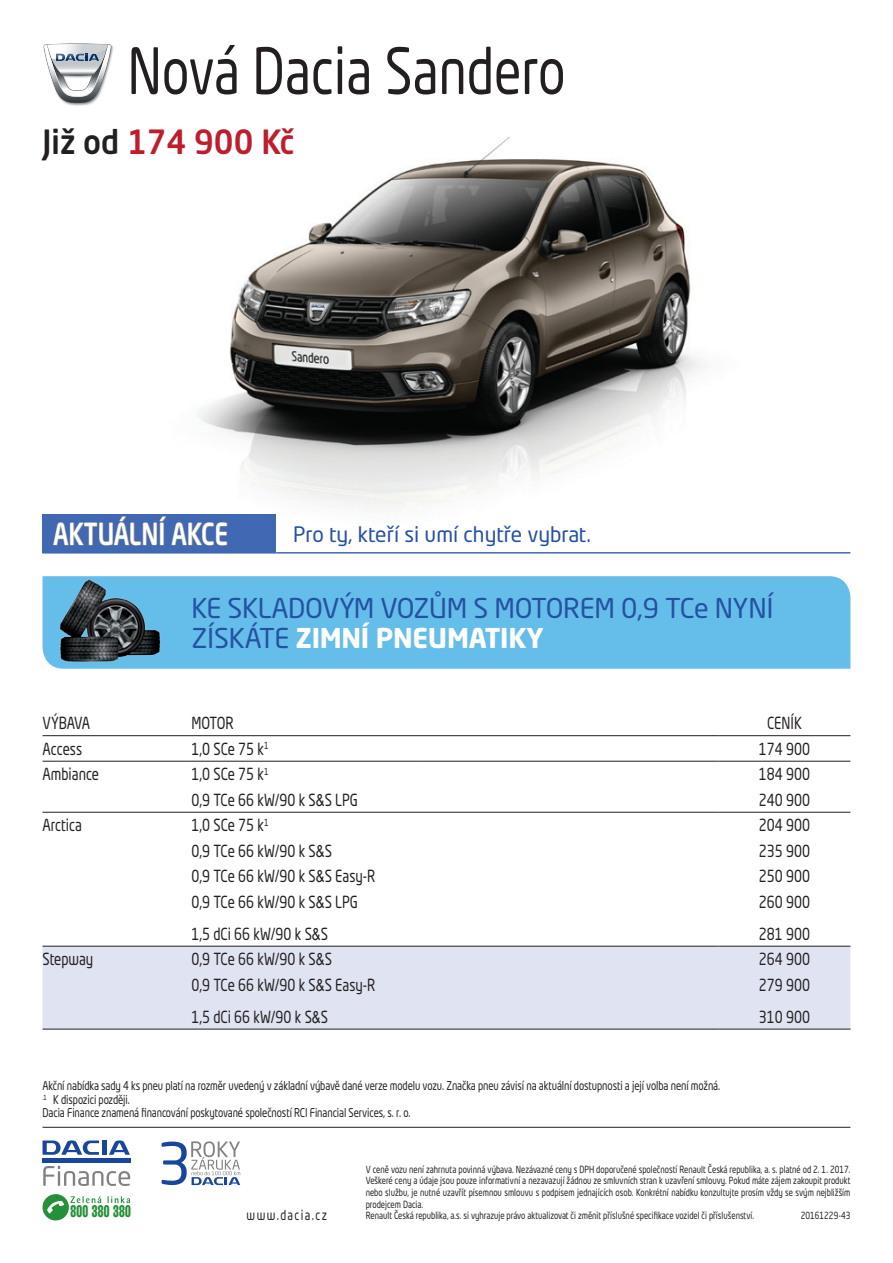
<style>
.page{position:relative;width:893px;height:1263px;background:#fff}
.page>*{position:absolute;margin:0;border:0;box-sizing:border-box;transform-origin:0 0}
.t1{font:63px "Neo Tech Dacia";color:#231f20;scale:.8 1}
.t2{font:500 33px "Neo Tech Pro";color:#be1d2c;scale:.95 1}
.t3{font:500 30px "Neo Tech Dacia";color:#fff;scale:.8 1}
.t4{font:27px "Neo Tech Dacia";letter-spacing:-.01em;color:#2551a3}
.t5{font:700 27px "Neo Tech Dacia";letter-spacing:-.01em;color:#fff}
.t6{font:21px "Neo Tech Dacia";color:#2551a3}
.t7{font:16.5px "Neo Tech Dacia";color:#231f20;scale:.8 1}
.t8{font:extra-condensed 16.5px "Helvetica CE";letter-spacing:.025em;color:#269039;scale:.75 1}
.t9{font:13.5px "Neo Tech Dacia";letter-spacing:.125em;color:#231f20;scale:.8 1}
.t10{font:12px/13.5px "Neo Tech Dacia";letter-spacing:-.01em;color:#231f20;scale:.8 1}
.t11{font:9.75px/11.7px "Neo Tech Dacia";color:#231f20;text-align:justify;scale:.8 1}
.s1{color:#231f20}
.s2{font-weight:400;color:#2551a3}
.s3{font-family:"Arial"}
</style>
<div class="page">
<div style="left:43px;top:947px;width:807px;height:82px;background:#e0e4f2"></div>
<hr style="left:43px;top:735px;width:144px;height:1px;background:#231f20">
<hr style="left:187px;top:735px;width:234px;height:1px;background:#231f20">
<hr style="left:421px;top:735px;width:298px;height:1px;background:#231f20">
<hr style="left:719px;top:735px;width:131px;height:1px;background:#231f20">
<hr style="left:43px;top:761px;width:144px;height:1px;background:#231f20">
<hr style="left:187px;top:761px;width:234px;height:1px;background:#231f20">
<hr style="left:421px;top:761px;width:298px;height:1px;background:#231f20">
<hr style="left:719px;top:761px;width:131px;height:1px;background:#231f20">
<hr style="left:43px;top:812px;width:144px;height:1px;background:#231f20">
<hr style="left:187px;top:812px;width:234px;height:1px;background:#231f20">
<hr style="left:421px;top:812px;width:298px;height:1px;background:#231f20">
<hr style="left:719px;top:812px;width:131px;height:1px;background:#231f20">
<hr style="left:43px;top:946px;width:144px;height:1px;background:#231f20">
<hr style="left:187px;top:946px;width:234px;height:1px;background:#231f20">
<hr style="left:421px;top:946px;width:298px;height:1px;background:#231f20">
<hr style="left:719px;top:946px;width:131px;height:1px;background:#231f20">
<hr style="left:719px;top:1029px;width:131px;height:1px;background:#231f20">
<hr style="left:43px;top:1029px;width:144px;height:1px;background:#231f20">
<hr style="left:187px;top:1029px;width:234px;height:1px;background:#231f20">
<hr style="left:421px;top:1029px;width:298px;height:1px;background:#231f20">
<img style="left:199px;top:137px;width:508px;height:373px">
<img style="left:43px;top:43px;width:71px;height:63px">
<svg style="left:44px;top:44px;width:67px;height:59px"></svg>
<hr style="left:43px;top:1127px;width:807px;height:1px;background:#231f20">
<hr style="left:102px;top:1140px;width:4px;height:15px;background:#18469d">
<svg style="left:109px;top:1140px;width:21px;height:15px"></svg>
<svg style="left:43px;top:1140px;width:56px;height:15px"></svg>
<div style="left:43px;top:1158px;width:87px;height:5px;background:#18469d"></div>
<svg style="left:43px;top:1166px;width:87px;height:20px"></svg>
<div style="left:43px;top:1194px;width:26px;height:26px;background:#269039;border-radius:50%"></div>
<svg style="left:47px;top:1196px;width:83px;height:18px"></svg>
<svg style="left:162px;top:1141px;width:78px;height:44px"></svg>
<div style="left:43px;top:514px;width:233px;height:39px;background:#4168b2"></div>
<hr style="left:43px;top:552px;width:233px;height:2px;background:#4168b2">
<hr style="left:276px;top:552px;width:574px;height:2px;background:#4168b2">
<svg style="left:53px;top:516px;width:175px;height:30px"></svg>
<div style="left:43px;top:576px;width:807px;height:93px;background:#65bdea"></div>
<img style="left:56px;top:578px;width:107px;height:87px">
<h1 class="t1" style="left:128px;top:31px;width:549px">Nová Dacia Sandero</h1>
<h2 class="t2" style="left:43px;top:121px;width:267px"><span class="s1">Již od</span> 174 900 Kč</h2>
<h3 class="t3" style="left:53px;top:515px;width:221px">AKTUÁLNÍ AKCE</h3>
<h3 class="t6" style="left:293px;top:521px;width:299px">Pro ty, kteří si umí chytře vybrat.</h3>
<h3 class="t4" style="left:191px;top:591px;width:54px">Ke skladovým</h3>
<h3 class="t4" style="left:380px;top:591px;width:132px">vozůmsmotorem</h3>
<h3 class="t4" style="left:621px;top:591px;width:140px">0,9 TCe nyní</h3>
<h3 class="t5" style="left:191px;top:620px;width:354px"><span class="s2">získáte</span> ZIMNÍ PNEUMATIKY</h3>
<h3 class="t7" style="left:43px;top:713px;width:61px">VÝBAVA</h3>
<h3 class="t7" style="left:191px;top:713px;width:54px">MOTOR</h3>
<h3 class="t7" style="left:767px;top:713px;width:45px">CENÍK</h3>
<h3 class="t7" style="left:43px;top:738px;width:51px">Access</h3>
<h3 class="t7" style="left:191px;top:738px;width:98px">1,0 SCe 75 k<sup>1</sup></h3>
<h3 class="t7" style="left:759px;top:738px;width:65px">174 900</h3>
<h3 class="t7" style="left:43px;top:764px;width:72px">Ambiance</h3>
<h3 class="t7" style="left:191px;top:764px;width:98px">1,0 SCe 75 k<sup>1</sup></h3>
<h3 class="t7" style="left:759px;top:764px;width:65px">184 900</h3>
<h3 class="t7" style="left:191px;top:789px;width:210px">0,9 TCe 66 kW/90 k S<span class="s3">&amp;</span>S LPG</h3>
<h3 class="t7" style="left:759px;top:789px;width:65px">240 900</h3>
<h3 class="t7" style="left:43px;top:815px;width:51px">Arctica</h3>
<h3 class="t7" style="left:191px;top:815px;width:98px">1,0 SCe 75 k<sup>1</sup></h3>
<h3 class="t7" style="left:759px;top:815px;width:65px">204 900</h3>
<h3 class="t7" style="left:191px;top:840px;width:177px">0,9 TCe 66 kW/90 k S<span class="s3">&amp;</span>S</h3>
<h3 class="t7" style="left:759px;top:840px;width:65px">235 900</h3>
<h3 class="t7" style="left:191px;top:866px;width:232px">0,9 TCe 66 kW/90 k S<span class="s3">&amp;</span>S Easy-R</h3>
<h3 class="t7" style="left:759px;top:866px;width:65px">250 900</h3>
<h3 class="t7" style="left:191px;top:891px;width:210px">0,9 TCe 66 kW/90 k S<span class="s3">&amp;</span>S LPG</h3>
<h3 class="t7" style="left:759px;top:891px;width:65px">260 900</h3>
<h3 class="t7" style="left:191px;top:923px;width:172px">1,5 dCi 66 kW/90 k S<span class="s3">&amp;</span>S</h3>
<h3 class="t7" style="left:759px;top:923px;width:65px">281 900</h3>
<h3 class="t7" style="left:43px;top:949px;width:65px">Stepway</h3>
<h3 class="t7" style="left:191px;top:949px;width:177px">0,9 TCe 66 kW/90 k S<span class="s3">&amp;</span>S</h3>
<h3 class="t7" style="left:759px;top:949px;width:65px">264 900</h3>
<h3 class="t7" style="left:191px;top:974px;width:232px">0,9 TCe 66 kW/90 k S<span class="s3">&amp;</span>S Easy-R</h3>
<h3 class="t7" style="left:759px;top:974px;width:65px">279 900</h3>
<h3 class="t7" style="left:191px;top:1006px;width:172px">1,5 dCi 66 kW/90 k S<span class="s3">&amp;</span>S</h3>
<h3 class="t7" style="left:759px;top:1006px;width:65px">310 900</h3>
<p class="t10" style="left:43px;top:1079px;width:849px">Akční nabídka sady 4 ks pneu platí na rozměr uvedený v základní výbavě dané verze modelu vozu. Značka pneu závisí na aktuální dostupnosti a její volba není možná. <sup>.1</sup> K dispozici později.<br>Dacia Finance znamená financování poskytované společností RCI Financial Services, s. r. o.</p>
<h3 class="t8" style="left:70px;top:1202px;width:82px">800 380 380</h3>
<p class="t11" style="left:366px;top:1163px;width:607px">V ceně vozu není zahrnuta povinná výbava. Nezávazné ceny s DPH doporučené společností Renault Česká republika, a. s. platné od 2. 1. 2017.<br>Veškeré ceny a údaje jsou pouze informativní a nezavazují žádnou ze smluvních stran k uzavření smlouvy. Pokud máte zájem zakoupit produkt nebo službu, je nutné uzavřít písemnou smlouvu s podpisem jednajících osob. Konkrétní nabídku konzultujte prosím vždy se svým nejbližším prodejcem Dacia.</p>
<h3 class="t9" style="left:247px;top:1207px;width:102px">www.dacia.cz</h3>
<p class="t11" style="left:366px;top:1210px;width:487px">Renault Česká republika, a.s. si vyhrazuje právo aktualizovat či změnit příslušné specifikace vozidel či příslušenství.</p>
<p class="t11" style="left:801px;top:1210px;width:64px">20161229-43</p>
</div>
